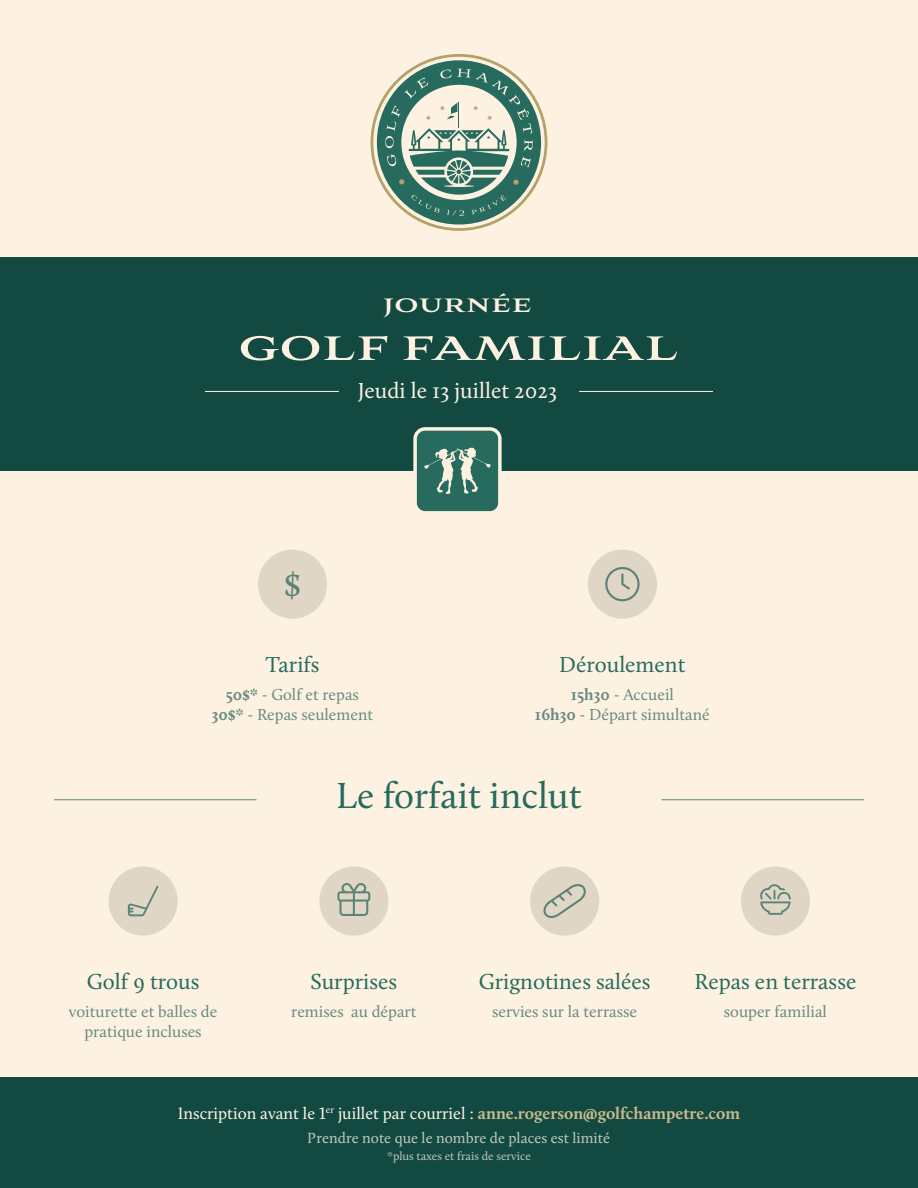
<style>
.page{position:relative;width:918px;height:1188px;background:#fdf2e2}
.page>*{position:absolute;margin:0;border:0;box-sizing:border-box;transform-origin:0 0}
.t1{font:700 52.5px "Aviano";color:#fdf2e2}
.t2{font:38.25px "Calluna";color:#5b8377}
.t3{font:37.5px "Calluna";color:#266b5d}
.t4{font:700 30px "Aviano";color:#fdf2e2}
.t5{font:22.5px "Calluna";color:#266b5d}
.t6{font:22.5px "Calluna";color:#fdf2e2}
.t7{font:16.95px "Calluna";color:#fff6ea}
.t8{font:16.5px/19.8px "Calluna";color:#678a81;text-align:center}
.t9{font:15.3px "Calluna";color:#fff6ea}
.t10{font:12px "Calluna";color:#fff6ea}
.s1{font-weight:700}
.s2{font-weight:700;color:#c8b98d}
</style>
<div class="page">
<div style="left:0;top:257px;width:918px;height:214px;background:#124a41"></div>
<div style="left:415px;top:429px;width:85px;height:84px;background:#266b5d;border-radius:10px"></div>
<div style="left:413px;top:427px;width:89px;height:88px;border:3px solid #fdf2e2;border-radius:10px"></div>
<svg style="left:371px;top:54px;width:176px;height:177px"></svg>
<svg style="left:373px;top:57px;width:172px;height:171px"></svg>
<div style="left:377px;top:60px;width:164px;height:165px;background:#266b5d;border-radius:50%"></div>
<svg style="left:385px;top:69px;width:148px;height:147px"></svg>
<div style="left:0;top:1078px;width:918px;height:110px;background:#124a41"></div>
<svg style="left:424px;top:448px;width:67px;height:46px"></svg>
<div style="left:741px;top:866px;width:69px;height:70px;background:#e0d6c6;border-radius:50%"></div>
<div style="left:109px;top:866px;width:69px;height:70px;background:#e0d6c6;border-radius:50%"></div>
<svg style="left:128px;top:886px;width:30px;height:30px"></svg>
<div style="left:319px;top:866px;width:69px;height:70px;background:#e0d6c6;border-radius:50%"></div>
<div style="left:530px;top:866px;width:69px;height:70px;background:#e0d6c6;border-radius:50%"></div>
<svg style="left:543px;top:884px;width:43px;height:34px"></svg>
<div style="left:588px;top:550px;width:69px;height:69px;background:#e0d6c6;border-radius:50%"></div>
<div style="left:258px;top:550px;width:69px;height:69px;background:#e0d6c6;border-radius:50%"></div>
<svg style="left:760px;top:884px;width:31px;height:31px"></svg>
<svg style="left:337px;top:883px;width:33px;height:33px"></svg>
<hr style="left:54px;top:799px;width:202px;height:1px;background:#5b8377">
<hr style="left:662px;top:799px;width:202px;height:1px;background:#5b8377">
<svg style="left:605px;top:567px;width:35px;height:34px"></svg>
<hr style="left:579px;top:391px;width:134px;height:1px;background:#fdf2e2">
<hr style="left:205px;top:391px;width:134px;height:1px;background:#fdf2e2">
<p class="t4" style="left:383px;top:289px;width:151px">journée</p>
<p class="t1" style="left:238px;top:319px;width:442px">golf familial</p>
<p class="t6" style="left:358px;top:377px;width:201px">Jeudi le 13 juillet 2023</p>
<p class="t2" style="left:284px;top:560px;width:18px">$</p>
<p class="t5" style="left:265px;top:651px;width:56px">Tarifs</p>
<p class="t5" style="left:559px;top:651px;width:128px">Déroulement</p>
<p class="t8" style="left:535px;top:685px;width:176px"><span class="s1">15h30</span> - Accueil<br><span class="s1">16h30</span> - Départ simultané</p>
<p class="t8" style="left:226px;top:685px;width:134px"><span class="s1">50$*</span> - Golf et repas</p>
<p class="t8" style="left:212px;top:704px;width:163px"><span class="s1">30$*</span> - Repas seulement</p>
<p class="t5" style="left:87px;top:967px;width:114px">Golf 9 trous</p>
<p class="t8" style="left:69px;top:1002px;width:150px">voiturette et balles de pratique incluses</p>
<p class="t3" style="left:336px;top:773px;width:247px">Le forfait inclut</p>
<p class="t5" style="left:311px;top:967px;width:88px">Surprises</p>
<p class="t8" style="left:291px;top:1002px;width:127px">remises au départ</p>
<p class="t5" style="left:479px;top:967px;width:173px">Grignotines salées</p>
<p class="t8" style="left:492px;top:1002px;width:146px">servies sur la terrasse</p>
<p class="t5" style="left:695px;top:967px;width:163px">Repas en terrasse</p>
<p class="t8" style="left:724px;top:1002px;width:105px">souper familial</p>
<p class="t7" style="left:178px;top:1103px;width:564px">Inscription avant le 1<sup>er</sup> juillet par courriel : <span class="s2">anne.rogerson@golfchampetre.com</span></p>
<p class="t9" style="left:308px;top:1129px;width:304px">Prendre note que le nombre de places est limité</p>
<p class="t10" style="left:387px;top:1148px;width:145px">*plus taxes et frais de service</p>
</div>
